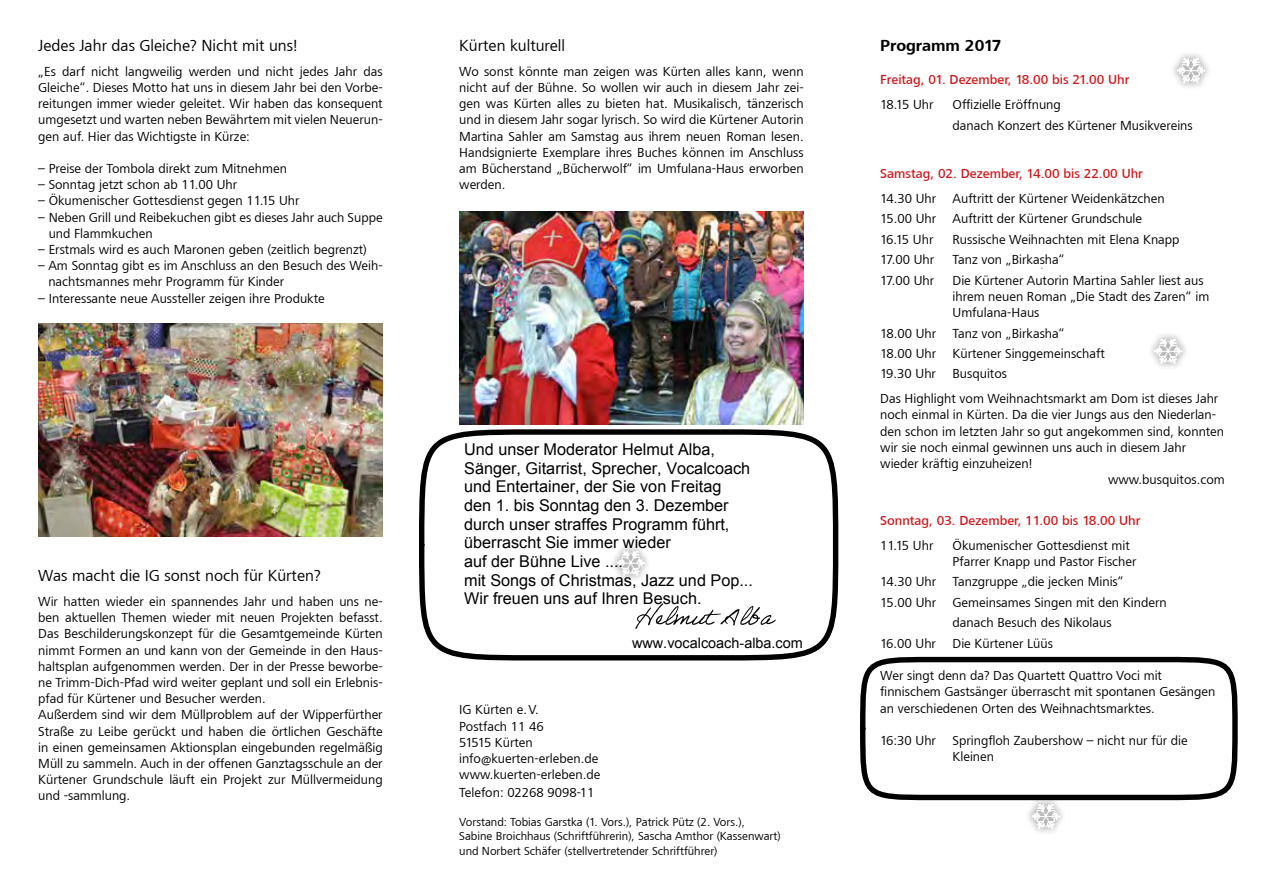
<style>
.page{position:relative;width:1263px;height:893px;background:#fff}
.page>*{position:absolute;margin:0;border:0;box-sizing:border-box;transform-origin:0 0}
.t1{font:16.5px "Lino Frutiger Next";color:#000}
.t2{font:700 16.5px "Lino Frutiger Next";color:#000}
.t3{font:16.2px/18.6px "Arial";color:#000}
.t4{font:14.4px "Arial";color:#000}
.t5{font:13.5px/16.2px "Lino Frutiger Next";color:#000}
.t6{font:500 13.5px "Lino Frutiger Next";color:#cd171a}
.t7{font:12px/14.4px "Lino Frutiger Next";color:#000}
</style>
<div class="page">
<div style="left:1146px;top:331px;width:44px;height:41px;background:#000;opacity:.75"></div>
<svg style="left:1146px;top:338px;width:44px;height:34px"></svg>
<div style="left:1169px;top:50px;width:44px;height:41px;background:#000;opacity:.75"></div>
<svg style="left:1169px;top:58px;width:44px;height:33px"></svg>
<div style="left:1024px;top:796px;width:44px;height:41px;background:#000;opacity:.75"></div>
<svg style="left:1024px;top:804px;width:44px;height:33px"></svg>
<img style="left:38px;top:324px;width:345px;height:213px">
<img style="left:459px;top:211px;width:345px;height:213px">
<div style="left:609px;top:543px;width:44px;height:40px;background:#000;opacity:.75"></div>
<svg style="left:609px;top:550px;width:44px;height:33px"></svg>
<img style="left:634px;top:582px;width:142px;height:47px">
<div style="left:860px;top:657px;width:378px;height:143px;border:5px solid #000;border-radius:69px"></div>
<div style="left:419px;top:429px;width:419px;height:231px;border:5px solid #000;border-radius:113px"></div>
<p class="t1" style="left:38px;top:37px;width:261px">Jedes Jahr das Gleiche? Nicht mit uns!</p>
<p class="t5" style="left:38px;top:63px;width:346px;text-align:justify">„Es darf nicht langweilig werden und nicht jedes Jahr das Gleiche“. Dieses Motto hat uns in diesem Jahr bei den Vorbe&shy;reitungen immer wieder geleitet. Wir haben das konsequent umgesetzt und warten neben Bewährtem mit vielen Neuerun&shy;gen auf. Hier das Wichtigste in Kürze:</p>
<p class="t5" style="left:38px;top:160px;width:250px">– Preise der Tombola direkt zum Mitnehmen</p>
<p class="t5" style="left:38px;top:177px;width:201px">– Sonntag jetzt schon ab 11.00 Uhr</p>
<p class="t5" style="left:38px;top:193px;width:263px">– Ökumenischer Gottesdienst gegen 11.15 Uhr</p>
<p class="t5" style="left:49px;top:209px;width:335px;text-indent:-10px">– Neben Grill und Reibekuchen gibt es dieses Jahr auch Suppe und Flammkuchen</p>
<p class="t5" style="left:38px;top:241px;width:330px">– Erstmals wird es auch Maronen geben (zeitlich begrenzt)</p>
<p class="t5" style="left:48px;top:258px;width:336px;text-indent:-10px">– Am Sonntag gibt es im Anschluss an den Besuch des Weih&shy;nachtsmannes mehr Programm für Kinder</p>
<p class="t5" style="left:38px;top:290px;width:288px">– Interessante neue Aussteller zeigen ihre Produkte</p>
<p class="t1" style="left:38px;top:567px;width:284px">Was macht die IG sonst noch für Kürten?</p>
<p class="t5" style="left:38px;top:593px;width:346px">Wir hatten wieder ein spannendes Jahr und haben uns ne&shy;ben aktuellen Themen wieder mit neuen Projekten befasst.<br>Das Beschilderungskonzept für die Gesamtgemeinde Kürten nimmt Formen an und kann von der Gemeinde in den Haus&shy;haltsplan aufgenommen werden. Der in der Presse beworbe&shy;ne Trimm-Dich-Pfad wird weiter geplant und soll ein Erlebnis&shy;pfad für Kürtener und Besucher werden.<br>Außerdem sind wir dem Müllproblem auf der Wipperfürther Straße zu Leibe gerückt und haben die örtlichen Geschäfte in einen gemeinsamen Aktionsplan eingebunden regelmäßig Müll zu sammeln. Auch in der offenen Ganztagsschule an der Kürtener Grundschule läuft ein Projekt zur Müllvermeidung und -sammlung.</p>
<p class="t1" style="left:459px;top:37px;width:107px">Kürten kulturell</p>
<p class="t5" style="left:459px;top:63px;width:346px;text-align:justify">Wo sonst könnte man zeigen was Kürten alles kann, wenn nicht auf der Bühne. So wollen wir auch in diesem Jahr zei&shy;gen was Kürten alles zu bieten hat. Musikalisch, tänzerisch und in diesem Jahr sogar lyrisch. So wird die Kürtener Autorin Martina Sahler am Samstag aus ihrem neuen Roman lesen.<br>Handsignierte Exemplare ihres Buches können im Anschluss am Bücherstand „Bücherwolf“ im Umfulana-Haus erworben werden.</p>
<p class="t3" style="left:464px;top:440px;width:290px">Und unser Moderator Helmut Alba, Sänger, Gitarrist, Sprecher, Vocalcoach und Entertainer, der Sie von Freitag<br>den 1. bis Sonntag den 3. Dezember durch unser straffes Programm führt, überrascht Sie immer wieder<br>auf der Bühne Live ....<br>mit Songs of Christmas, Jazz und Pop...<br>Wir freuen uns auf Ihren Besuch.</p>
<p class="t4" style="left:632px;top:633px;width:172px">www.vocalcoach-alba.com</p>
<p class="t5" style="left:459px;top:702px;width:143px">IG Kürten e.V.<br>Postfach 11 46<br>51515 Kürten info@kuerten-erleben.de www.kuerten-erleben.de</p>
<p class="t5" style="left:459px;top:784px;width:137px">Telefon: 02268 9098-11</p>
<p class="t7" style="left:459px;top:815px;width:323px">Vorstand: Tobias Garstka (1. Vors.), Patrick Pütz (2. Vors.),<br>Sabine Broichhaus (Schriftführerin), Sascha Amthor (Kassenwart) und Norbert Schäfer (stellvertretender Schriftführer)</p>
<p class="t2" style="left:880px;top:36px;width:123px">Programm 2017</p>
<p class="t6" style="left:880px;top:72px;width:251px">Freitag, 01. Dezember, 18.00 bis 21.00 Uhr</p>
<p class="t5" style="left:880px;top:97px;width:55px">18.15 Uhr</p>
<p class="t5" style="left:952px;top:94px;width:242px;line-height:20.4px">Offizielle Eröffnung<br>danach Konzert des Kürtener Musikvereins</p>
<p class="t6" style="left:880px;top:166px;width:264px">Samstag, 02. Dezember, 14.00 bis 22.00 Uhr</p>
<p class="t5" style="left:880px;top:188px;width:286px;line-height:20.4px">14.30 Uhr Auftritt der Kürtener Weidenkätzchen<br>15.00 Uhr Auftritt der Kürtener Grundschule<br>16.15 Uhr</p>
<p class="t5" style="left:952px;top:231px;width:229px">Russische Weihnachten mit Elena Knapp</p>
<p class="t5" style="left:880px;top:252px;width:55px">17.00 Uhr</p>
<p class="t5" style="left:952px;top:252px;width:114px">Tanz von „Birkasha“</p>
<p class="t5" style="left:880px;top:272px;width:55px">17.00 Uhr</p>
<p class="t5" style="left:952px;top:272px;width:258px">Die Kürtener Autorin Martina Sahler liest aus ihrem neuen Roman „Die Stadt des Zaren“ im<br>Umfulana-Haus</p>
<p class="t5" style="left:880px;top:323px;width:226px;line-height:20.4px">18.00 Uhr Tanz von „Birkasha“<br>18.00 Uhr Kürtener Singgemeinschaft<br>19.30 Uhr Busquitos</p>
<p class="t5" style="left:880px;top:391px;width:340px">Das Highlight vom Weihnachtsmarkt am Dom ist dieses Jahr</p>
<p class="t5" style="left:880px;top:407px;width:337px">noch einmal in Kürten. Da die vier Jungs aus den Niederlan-</p>
<p class="t5" style="left:880px;top:423px;width:345px">den schon im letzten Jahr so gut angekommen sind, konnten</p>
<p class="t5" style="left:880px;top:439px;width:307px">wir sie noch einmal gewinnen uns auch in diesem Jahr</p>
<p class="t5" style="left:880px;top:455px;width:154px">wieder kräftig einzuheizen!</p>
<p class="t5" style="left:1108px;top:472px;width:118px">www.busquitos.com</p>
<p class="t6" style="left:880px;top:513px;width:262px">Sonntag, 03. Dezember, 11.00 bis 18.00 Uhr</p>
<p class="t5" style="left:880px;top:537px;width:55px">11.15 Uhr</p>
<p class="t5" style="left:952px;top:537px;width:186px">Ökumenischer Gottesdienst mit<br>Pfarrer Knapp und Pastor Fischer</p>
<p class="t5" style="left:880px;top:574px;width:245px">14.30 Uhr Tanzgruppe „die jecken Minis“</p>
<p class="t5" style="left:880px;top:594px;width:288px">15.00 Uhr Gemeinsames Singen mit den Kindern</p>
<p class="t5" style="left:952px;top:615px;width:161px">danach Besuch des Nikolaus</p>
<p class="t5" style="left:880px;top:635px;width:174px">16.00 Uhr Die Kürtener Lüüs</p>
<p class="t5" style="left:880px;top:668px;width:337px">Wer singt denn da? Das Quartett Quattro Voci mit finnischem Gastsänger überrascht mit spontanen Gesängen an verschiedenen Orten des Weihnachtsmarktes.</p>
<p class="t5" style="left:952px;top:732px;width:237px;text-indent:-72px">16:30 Uhr Springfloh Zaubershow – nicht nur für die<br>Kleinen</p>
</div>
